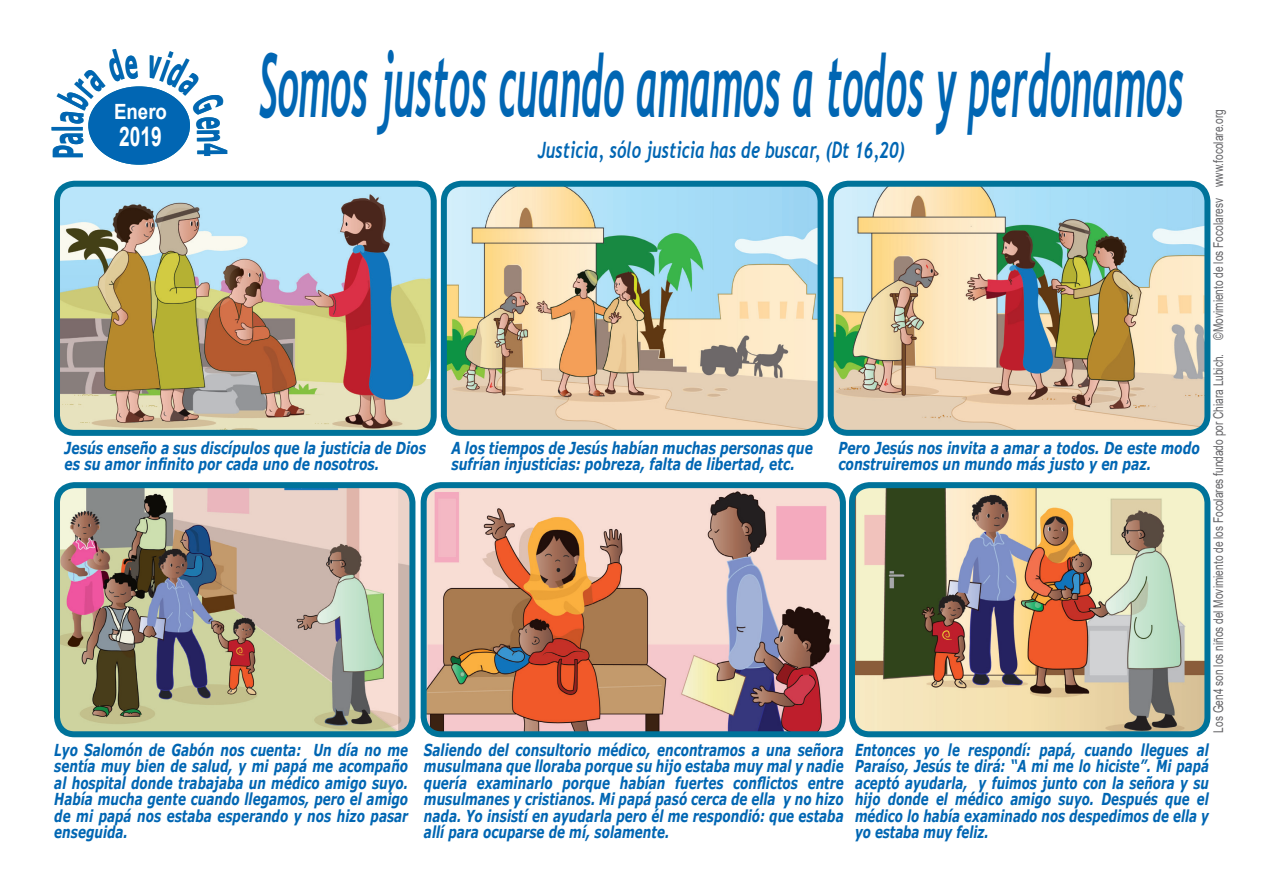
<style>
.page{position:relative;width:1263px;height:893px;background:#fff}
.page>*{position:absolute;margin:0;border:0;box-sizing:border-box;transform-origin:0 0}
.t1{font:italic 700 87.75px "Trebuchet";color:#0166b3;scale:.43 1}
.t2{font:700 40.5px "Verdana";color:#0166b3;scale:.48 1}
.t3{font:700 27px "Arial";color:#fff;scale:.71 1}
.t4{font:italic 700 22.5px "Trebuchet";color:#0166b3;scale:.73 1}
.t5{font:700 21px "Arial";color:#fff;scale:.89 1}
.t6{font:italic 700 16.5px/16.5px "Verdana";color:#0166b3;text-align:justify;scale:.73 1}
.t7{font:italic 700 16.5px/16.5px "Verdana";color:#0166b3;scale:.75 1}
.t8{font:italic 700 16.5px/16.5px "Verdana";color:#0166b3;text-align:justify;scale:.72 1}
.t9{font:13.5px "Arial";color:#636366;scale:.75 1}
</style>
<div class="page">
<img style="left:61px;top:489px;width:347px;height:241px">
<div style="left:54px;top:482px;width:361px;height:255px;border:6px solid #00739a;border-radius:17px"></div>
<img style="left:428px;top:489px;width:411px;height:241px">
<div style="left:421px;top:482px;width:425px;height:255px;border:6px solid #00739a;border-radius:17px"></div>
<img style="left:856px;top:489px;width:347px;height:241px">
<div style="left:849px;top:482px;width:361px;height:255px;border:6px solid #00739a;border-radius:17px"></div>
<img style="left:61px;top:188px;width:369px;height:241px">
<div style="left:54px;top:181px;width:383px;height:255px;border:6px solid #00739a;border-radius:17px"></div>
<img style="left:448px;top:185px;width:370px;height:244px">
<div style="left:441px;top:181px;width:382px;height:255px;border:6px solid #00739a;border-radius:17px"></div>
<img style="left:835px;top:185px;width:370px;height:244px">
<div style="left:828px;top:181px;width:382px;height:255px;border:6px solid #00739a;border-radius:17px"></div>
<div style="left:88px;top:86px;width:102px;height:79px;background:#0166b3;border-radius:50%"></div>
<svg style="left:88px;top:86px;width:50px;height:39px"></svg>
<svg style="left:146px;top:86px;width:44px;height:56px"></svg>
<h2 class="t2" style="left:40px;top:159px;width:72px;rotate:-90deg">Pal</h2>
<p class="t5" style="left:114px;top:97px;width:61px">Enero</p>
<h3 class="t3" style="left:119px;top:118px;width:62px">2019</h3>
<h2 class="t2" style="left:241px;top:143px;width:31px;rotate:90deg">4</h2>
<h1 class="t1" style="left:259px;top:30px;width:2153px">Somos justos cuando amamos a todos y perdonamos</h1>
<h3 class="t4" style="left:538px;top:136px;width:504px">Justicia, sólo justicia has de buscar, (Dt 16,20)</h3>
<p class="t7" style="left:65px;top:439px;width:483px">Jesús enseño a sus discípulos que la justicia de Dios es su amor infinito por cada uno de nosotros.</p>
<p class="t7" style="left:451px;top:439px;width:483px">A los tiempos de Jesús habían muchas personas que sufrían injusticias: pobreza, falta de libertad, etc.</p>
<p class="t7" style="left:838px;top:439px;width:483px">Pero Jesús nos invita a amar a todos. De este modo construiremos un mundo más justo y en paz.</p>
<p class="t9" style="left:1209px;top:732px;width:832px;rotate:-90deg">Los Gen4 son los niños del Movimiento de los Focolares fundado por Chiara Lubich. ©Movimiento de los Focolaresv www.focolare.org</p>
<p class="t6" style="left:54px;top:741px;width:486px">Lyo Salomón de Gabón nos cuenta: Un día no me sentía muy bien de salud, y mi papá me acompaño al hospital donde trabajaba un médico amigo suyo.<br>Había mucha gente cuando llegamos, pero el amigo de mi papá nos estaba esperando y nos hizo pasar enseguida.</p>
<p class="t6" style="left:424px;top:741px;width:576px">Saliendo del consultorio médico, encontramos a una señora musulmana que lloraba porque su hijo estaba muy mal y nadie quería examinarlo porque habían fuertes conflictos entre musulmanes y cristianos. Mi papá pasó cerca de ella y no hizo nada. Yo insistí en ayudarla pero él me respondió: que estaba allí para ocuparse de mí, solamente.</p>
<p class="t8" style="left:855px;top:741px;width:493px">Entonces yo le respondí: papá, cuando llegues al Paraíso, Jesús te dirá: “A mi me lo hiciste”. Mi papá aceptó ayudarla, y fuimos junto con la señora y su hijo donde el médico amigo suyo. Después que el médico lo había examinado nos despedimos de ella y yo estaba muy feliz.</p>
</div>
